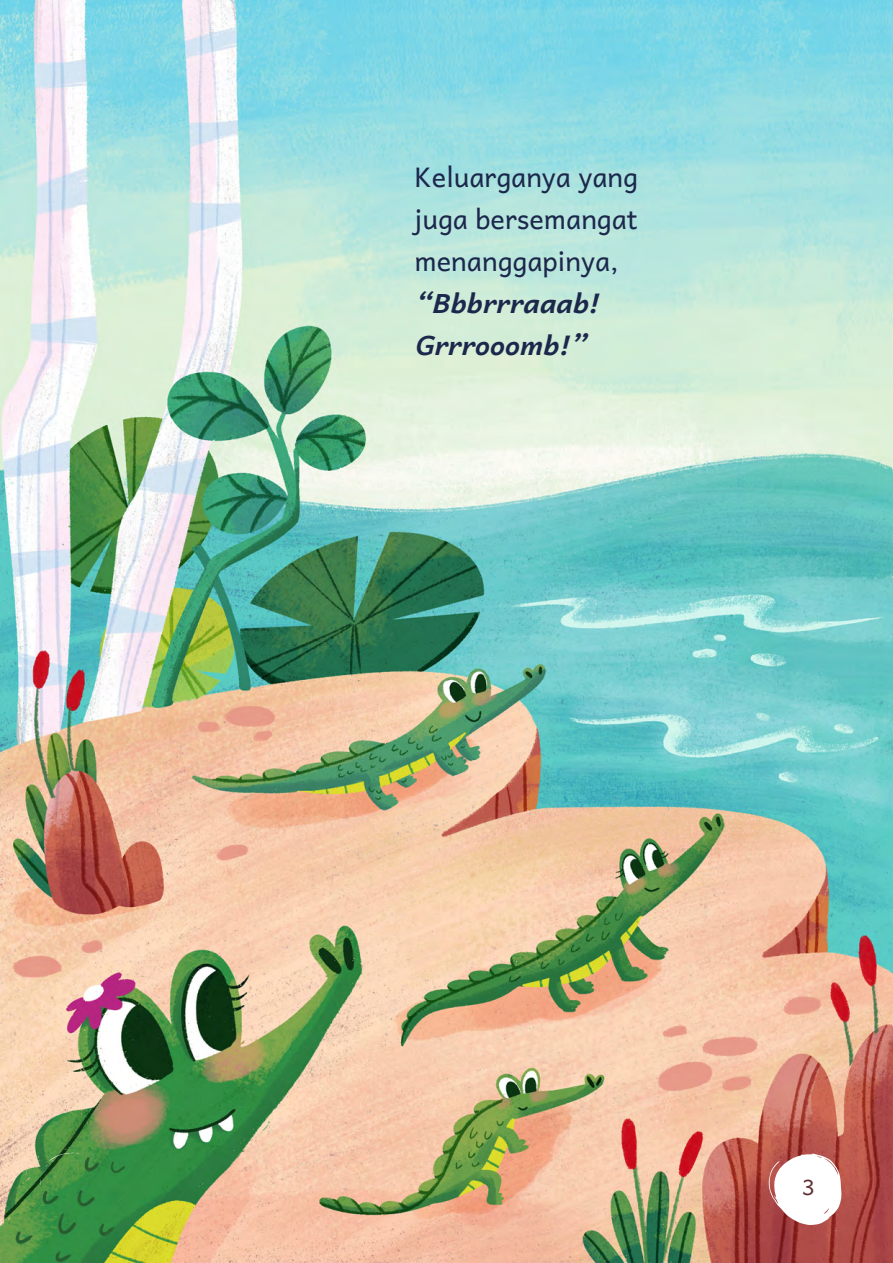
<style>
.page{position:relative;width:893px;height:1263px;background:#fff}
.page>*{position:absolute;margin:0;border:0;box-sizing:border-box;transform-origin:0 0}
.teks_3{font:27px "Andika New Basic";color:#1c274c}
.teks_3-2{font:italic 700 27px "Andika New Basic";color:#1c274c}
.t1{font:21px "Andika New Basic";color:#612c30}
</style>
<div class="page">
<img style="left:0;top:0;width:892px;height:1263px">
<svg style="left:769px;top:1153px;width:72px;height:72px"></svg>
<img style="left:892px;top:0;width:1px;height:1263px">
<svg style="left:45px;top:1152px;width:34px;height:15px"></svg>
<p class="teks_3" style="left:415px;top:153px;width:225px">Keluarganya yang</p>
<p class="teks_3" style="left:415px;top:195px;width:225px">juga bersemangat</p>
<p class="teks_3" style="left:415px;top:237px;width:206px">menanggapinya,</p>
<p class="teks_3-2" style="left:415px;top:279px;width:185px">“Bbbrrraaab!</p>
<p class="teks_3-2" style="left:415px;top:321px;width:172px">Grrrooomb!”</p>
<p class="t1" style="left:802px;top:1170px;width:14px">3</p>
</div>
